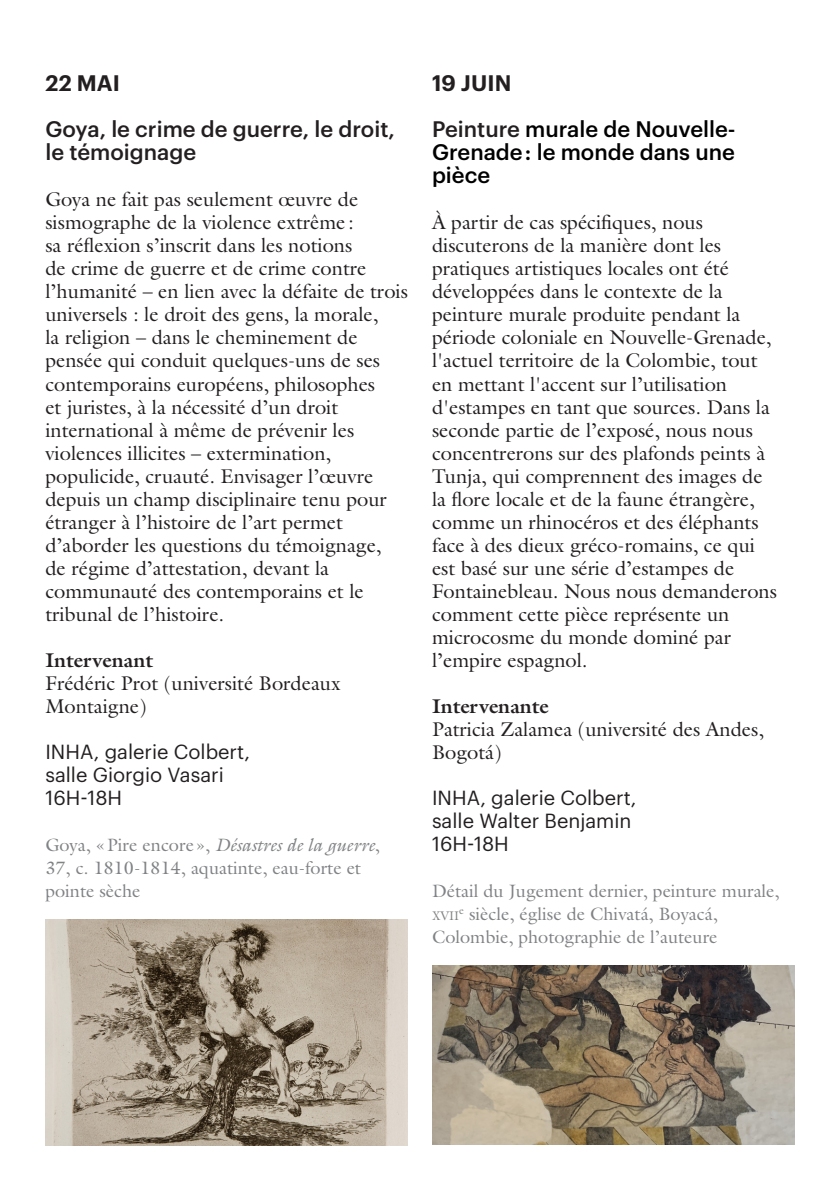
<style>
.page{position:relative;width:840px;height:1191px;background:#fff}
.page>*{position:absolute;margin:0;border:0;box-sizing:border-box;transform-origin:0 0}
.TEXTE_COURANT{font:500 22px/46px "Graphik";color:#000}
.LÉGENDES{font:500 22px/46px "Graphik";color:#231f20}
.TEXTE_COURANT-2{font:20px/23px "Galliard Std";color:#231f20}
.LÉGENDES-2{font:20px/23px "Galliard Std";color:#231f20}
.SOUS-SESSION{font:20px/23px "Graphik";color:#231f20}
.LÉGENDES-3{font:20px/23px "Graphik";color:#231f20}
.LÉGENDES-4{font:18px/23px "Galliard Std";color:#808285}
.LÉGENDES-5{font:12.6px "Galliard Std";color:#808285}
.s1{font-weight:600}
.s2{font-weight:700}
.s3{font-style:italic}
.s4{font-weight:600;color:#231f20}
.s5{color:#231f20}
</style>
<div class="page">
<img style="left:45px;top:919px;width:363px;height:227px">
<img style="left:432px;top:965px;width:362px;height:179px">
<p class="LÉGENDES" style="left:45px;top:58px;width:351px"><span class="s1">22 MAI<br></span>Goya, le crime de guerre, le droit,</p>
<p class="LÉGENDES" style="left:45px;top:127px;width:152px">le témoignage</p>
<p class="LÉGENDES-2" style="left:45px;top:188px;width:364px">Goya ne fait pas seulement œuvre de sismographe de la violence extrême :<br>sa réflexion s’inscrit dans les notions<br>de crime de guerre et de crime contre l’humanité – en lien avec la défaite de trois universels : le droit des gens, la morale,<br>la religion – dans le cheminement de pensée qui conduit quelques-uns de ses contemporains européens, philosophes<br>et juristes, à la nécessité d’un droit international à même de prévenir les violences illicites – extermination, populicide, cruauté. Envisager l’œuvre depuis un champ disciplinaire tenu pour étranger à l’histoire de l’art permet d’aborder les questions du témoignage,<br>de régime d’attestation, devant la communauté des contemporains et le tribunal de l’histoire.</p>
<p class="LÉGENDES-2" style="left:45px;top:648px;width:296px"><span class="s2">Intervenant<br></span>Frédéric Prot (université Bordeaux<br>Montaigne)</p>
<p class="LÉGENDES-3" style="left:45px;top:738px;width:206px">INHA, galerie Colbert, salle Giorgio Vasari<br>16H-18H</p>
<p class="LÉGENDES-4" style="left:45px;top:832px;width:336px">Goya, « Pire encore », <span class="s3">Désastres de la guerre</span>,<br>37, c. 1810-1814, aquatinte, eau-forte et pointe sèche</p>
<p class="TEXTE_COURANT" style="left:432px;top:58px;width:305px"><span class="s4">19 JUIN<br></span><span class="s5">Peinture</span> murale de Nouvelle-</p>
<p class="TEXTE_COURANT" style="left:432px;top:139px;width:304px;line-height:23px">Grenade : le monde dans une pièce</p>
<p class="TEXTE_COURANT-2" style="left:432px;top:211px;width:346px">À partir de cas spécifiques, nous discuterons de la manière dont les pratiques artistiques locales ont été développées dans le contexte de la peinture murale produite pendant la période coloniale en Nouvelle-Grenade, l'actuel territoire de la Colombie, tout en mettant l'accent sur l’utilisation d'estampes en tant que sources. Dans la seconde partie de l’exposé, nous nous concentrerons sur des plafonds peints à Tunja, qui comprennent des images de la flore locale et de la faune étrangère, comme un rhinocéros et des éléphants face à des dieux gréco-romains, ce qui est basé sur une série d’estampes de Fontainebleau. Nous nous demanderons comment cette pièce représente un microcosme du monde dominé par l’empire espagnol.</p>
<p class="TEXTE_COURANT-2" style="left:432px;top:694px;width:333px"><span class="s2">Intervenante<br></span>Patricia Zalamea (université des Andes,<br>Bogotá)</p>
<p class="SOUS-SESSION" style="left:432px;top:784px;width:206px">INHA, galerie Colbert, salle Walter Benjamin</p>
<p class="SOUS-SESSION" style="left:432px;top:830px;width:78px">16H-18H</p>
<p class="LÉGENDES-4" style="left:432px;top:878px;width:349px">Détail du Jugement dernier, peinture murale,</p>
<p class="LÉGENDES-5" style="left:432px;top:907px;width:29px">xvii</p>
<p class="LÉGENDES-4" style="left:432px;top:901px;width:287px;text-align:right"><sup>e</sup> siècle, église de Chivatá, Boyacá,<br>Colombie, photographie de l’auteure</p>
</div>
